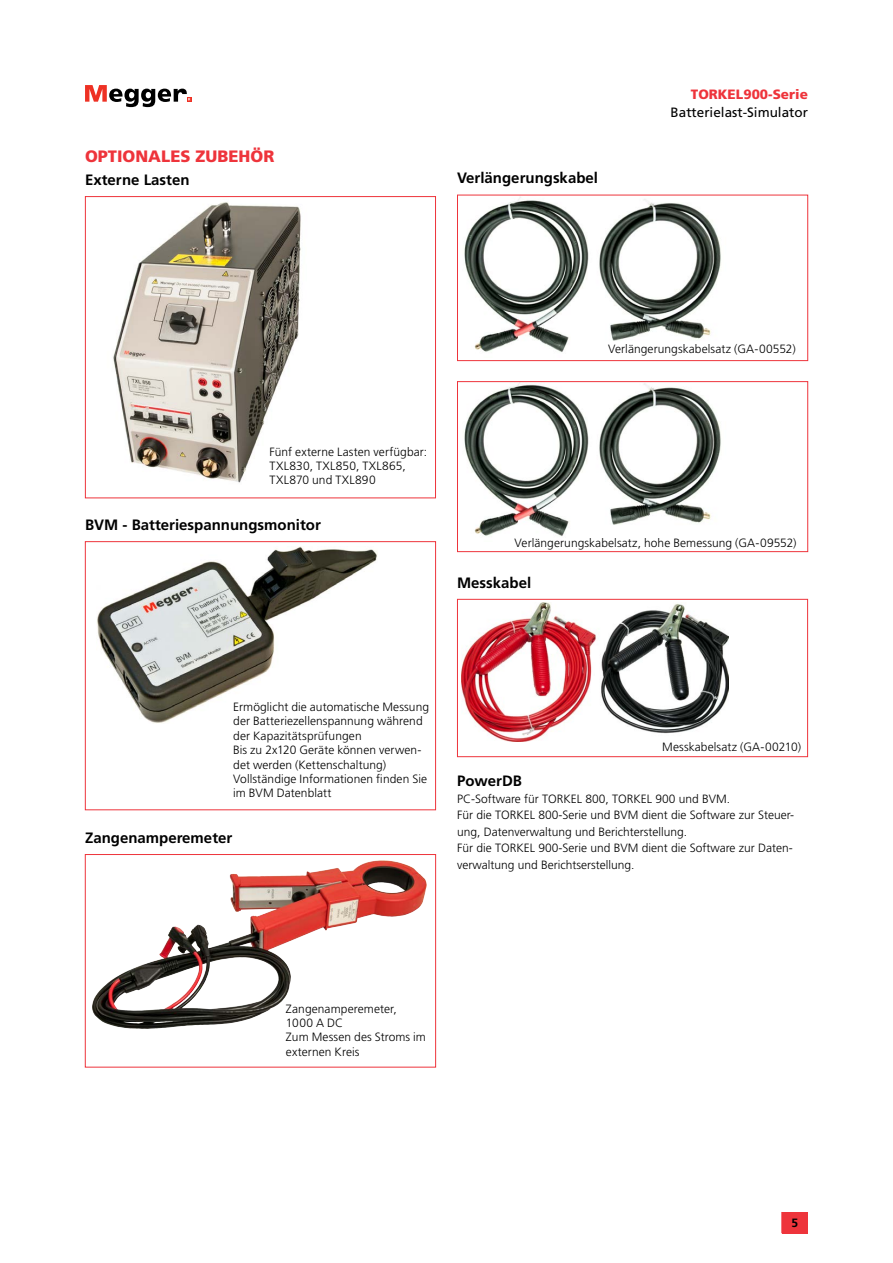
<style>
.page{position:relative;width:893px;height:1263px;background:#fff}
.page>*{position:absolute;margin:0;border:0;box-sizing:border-box;transform-origin:0 0}
.t1{font:900 16.5px "Frutiger LT Std";color:#ee343b}
.t2{font:700 15px "Frutiger LT Std";color:#000}
.t3{font:13.5px "Frutiger LT Std";color:#000}
.t4{font:900 13.5px "Frutiger LT Std";color:#ee343b}
.t5{font:300 12px/14.4px "Frutiger LT Std";letter-spacing:.005em;color:#000}
.t6{font:700 12px "Frutiger LT Std";color:#000}
</style>
<div class="page">
<svg style="left:85px;top:85px;width:106px;height:22px"></svg>
<div style="left:782px;top:1212px;width:25px;height:21px;background:#ee343b"></div>
<svg style="left:781px;top:1212px;width:1px;height:21px"></svg>
<img style="left:113px;top:202px;width:188px;height:281px">
<div style="left:85px;top:196px;width:351px;height:302px;border:1px solid #ee343b"></div>
<img style="left:97px;top:547px;width:280px;height:176px">
<div style="left:85px;top:541px;width:351px;height:269px;border:1px solid #ee343b"></div>
<img style="left:194px;top:860px;width:184px;height:88px">
<div style="left:85px;top:854px;width:351px;height:213px;border:1px solid #ee343b"></div>
<img style="left:464px;top:197px;width:257px;height:155px">
<div style="left:457px;top:195px;width:351px;height:166px;border:1px solid #ee343b"></div>
<img style="left:464px;top:383px;width:257px;height:154px">
<div style="left:457px;top:381px;width:351px;height:171px;border:1px solid #ee343b"></div>
<img style="left:462px;top:602px;width:267px;height:140px">
<div style="left:457px;top:599px;width:351px;height:158px;border:1px solid #ee343b"></div>
<h1 class="t1" style="left:85px;top:147px;width:191px">OPTIONALES ZUBEHÖR</h1>
<p class="t2" style="left:85px;top:174px;width:106px">Externe Lasten</p>
<p class="t2" style="left:457px;top:172px;width:142px">Verlängerungskabel</p>
<p class="t4" style="left:691px;top:87px;width:119px">TORKEL900-Serie</p>
<p class="t3" style="left:671px;top:105px;width:139px">Batterielast-Simulator</p>
<p class="t5" style="left:608px;top:342px;width:189px">Verlängerungskabelsatz (GA-00552)</p>
<p class="t5" style="left:270px;top:445px;width:159px">Fünf externe Lasten verfügbar:<br>TXL830, TXL850, TXL865,<br>TXL870 und TXL890</p>
<p class="t2" style="left:85px;top:519px;width:237px">BVM - Batteriespannungsmonitor</p>
<p class="t5" style="left:514px;top:536px;width:284px">Verlängerungskabelsatz, hohe Bemessung (GA-09552)</p>
<p class="t2" style="left:457px;top:576px;width:76px">Messkabel</p>
<p class="t5" style="left:233px;top:700px;width:197px">Ermöglicht die automatische Messung der Batteriezellenspannung während der Kapazitätsprüfungen<br>Bis zu 2x120 Geräte können verwen&shy;det werden (Kettenschaltung)<br>Vollständige Informationen finden Sie im BVM Datenblatt</p>
<p class="t2" style="left:85px;top:832px;width:149px">Zangenamperemeter</p>
<p class="t5" style="left:662px;top:740px;width:141px">Messkabelsatz (GA-00210)</p>
<p class="t2" style="left:457px;top:774px;width:67px">PowerDB</p>
<p class="t5" style="left:457px;top:790px;width:339px;line-height:16.5px">PC-Software für TORKEL 800, TORKEL 900 und BVM.<br>Für die TORKEL 800-Serie und BVM dient die Software zur Steuer&shy;ung, Datenverwaltung und Berichterstellung.<br>Für die TORKEL 900-Serie und BVM dient die Software zur Daten&shy;verwaltung und Berichtserstellung.</p>
<p class="t5" style="left:286px;top:1001px;width:142px">Zangenamperemeter,<br>1000 A DC<br>Zum Messen des Stroms im externen Kreis</p>
<p class="t6" style="left:791px;top:1218px;width:8px">5</p>
</div>
